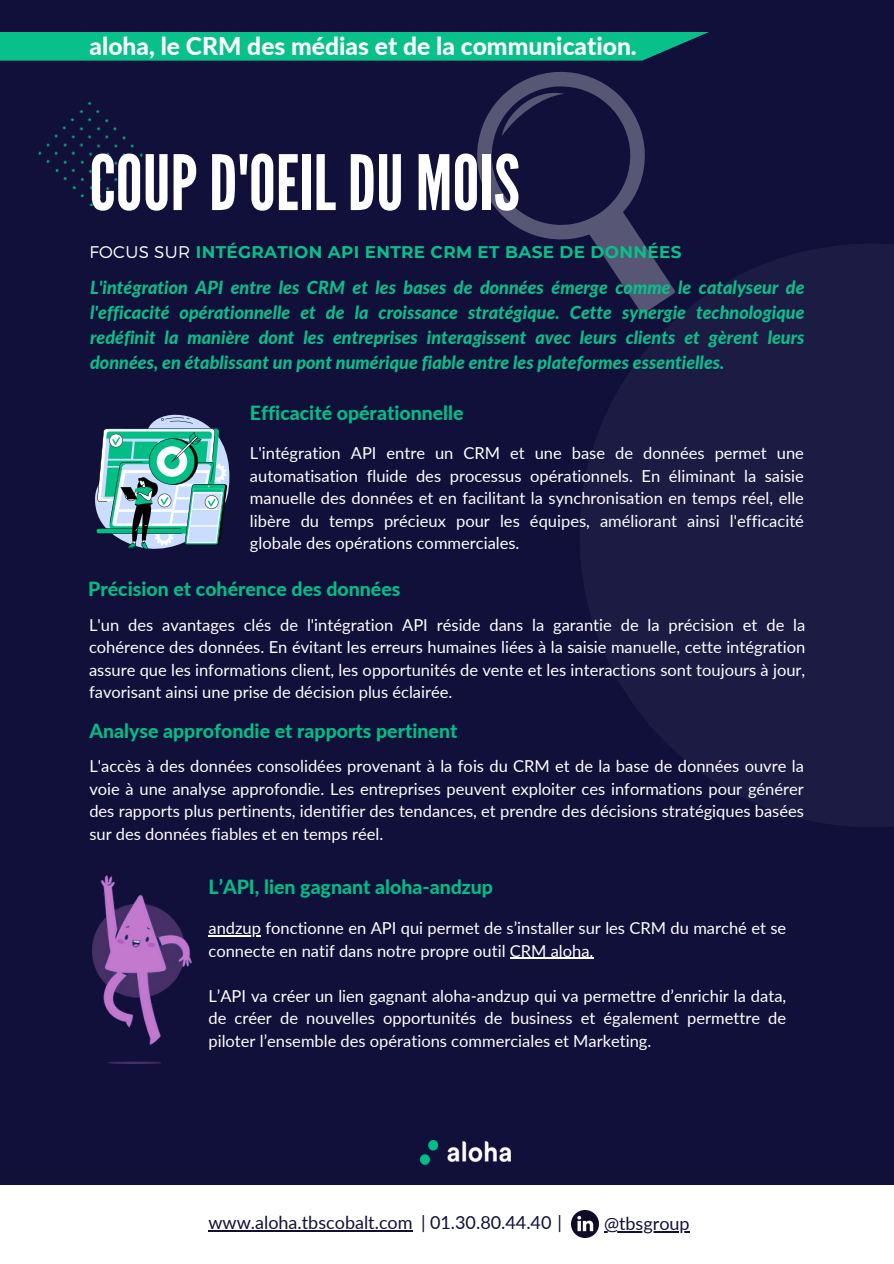
<style>
.page{position:relative;width:894px;height:1264px;background:#fff}
.page>*{position:absolute;margin:0;border:0;box-sizing:border-box;transform-origin:0 0}
.t1{font:76.05px "League Gothic";color:#fff}
.t2{font:800 24.6px "Lato";color:#fff}
.t3{font:800 19.5px "Lato";color:#00be86}
.t4{font:italic 800 18px/24.8px "Lato";color:#08c08a;text-align:justify}
.t5{font:18px "Lato";color:#11103b}
.t6{font:700 16.8px "Montserrat";letter-spacing:.02em;color:#08c08a}
.t7{font:16.5px/22.5px "Lato";color:#fff;text-align:justify}
.s1{font-weight:300;color:#fff}
</style>
<div class="page">
<div style="left:0;top:0;width:893px;height:1263px;background:#11103b"></div>
<img style="left:38px;top:102px;width:104px;height:104px">
<img style="left:420px;top:1140px;width:90px;height:24px">
<div style="left:579px;top:243px;width:314px;height:584px;background:#1c1b44"></div>
<svg style="left:0;top:32px;width:709px;height:29px;background:#08b585"></svg>
<svg style="left:477px;top:72px;width:198px;height:242px"></svg>
<div style="left:0;top:1184px;width:893px;height:79px;background:#fff"></div>
<img style="left:571px;top:1210px;width:27px;height:27px">
<img style="left:93px;top:875px;width:99px;height:188px">
<svg style="left:95px;top:414px;width:134px;height:136px"></svg>
<hr style="left:604px;top:1230px;width:85px;height:2px;background:#11103b">
<hr style="left:208px;top:1230px;width:204px;height:1px;background:#11103b">
<hr style="left:208px;top:935px;width:53px;height:1px;background:#fff">
<hr style="left:509px;top:957px;width:84px;height:1px;background:#fff">
<h3 class="t2" style="left:89px;top:31px;width:548px">aloha, le CRM des médias et de la communication.</h3>
<h3 class="t1" style="left:89px;top:139px;width:432px">COUPD'OEILDU MOIS</h3>
<p class="t6" style="left:89px;top:241px;width:593px"><span class="s1">FOCUS SUR</span> INTÉGRATION API ENTRE CRM ET BASE DE DONNÉES</p>
<p class="t4" style="left:90px;top:275px;width:715px">L'intégration API entre les CRM et les bases de données émerge comme le catalyseur de l'efficacité opérationnelle et de la croissance stratégique. Cette synergie technologique redéfinit la manière dont les entreprises interagissent avec leurs clients et gèrent leurs données, en établissant un pont numérique fiable entre les plateformes essentielles.</p>
<p class="t3" style="left:250px;top:401px;width:215px">Efficacité opérationnelle</p>
<p class="t7" style="left:250px;top:441px;width:555px">L'intégration API entre un CRM et une base de données permet une automatisation fluide des processus opérationnels. En éliminant la saisie manuelle des données et en facilitant la synchronisation en temps réel, elle libère du temps précieux pour les équipes, améliorant ainsi l'efficacité globale des opérations commerciales.</p>
<h3 class="t3" style="left:88px;top:577px;width:314px">Précision et cohérence des données</h3>
<p class="t7" style="left:89px;top:613px;width:717px">L'un des avantages clés de l'intégration API réside dans la garantie de la précision et de la cohérence des données. En évitant les erreurs humaines liées à la saisie manuelle, cette intégration assure que les informations client, les opportunités de vente et les interactions sont toujours à jour, favorisant ainsi une prise de décision plus éclairée.</p>
<p class="t3" style="left:89px;top:718px;width:369px">Analyse approfondie et rapports pertinent</p>
<p class="t7" style="left:89px;top:754px;width:716px">L'accès à des données consolidées provenant à la fois du CRM et de la base de données ouvre la voie à une analyse approfondie. Les entreprises peuvent exploiter ces informations pour générer des rapports plus pertinents, identifier des tendances, et prendre des décisions stratégiques basées sur des données fiables et en temps réel.</p>
<h4 class="t3" style="left:208px;top:874px;width:286px">L’API, lien gagnant aloha-andzup</h4>
<p class="t7" style="left:208px;top:916px;width:579px">andzup fonctionne en API qui permet de s’installer sur les CRM du marché et se connecte en natif dans notre propre outil CRM aloha.</p>
<h4 class="t7" style="left:208px;top:983px;width:579px">L’API va créer un lien gagnant aloha-andzup qui va permettre d’enrichir la data, de créer de nouvelles opportunités de business et également permettre de piloter l’ensemble des opérations commerciales et Marketing.</h4>
<p class="t5" style="left:208px;top:1211px;width:206px">www.aloha.tbscobalt.com</p>
<p class="t5" style="left:421px;top:1211px;width:142px">| 01.30.80.44.40 |</p>
<h3 class="t5" style="left:604px;top:1212px;width:87px">@tbsgroup</h3>
</div>
